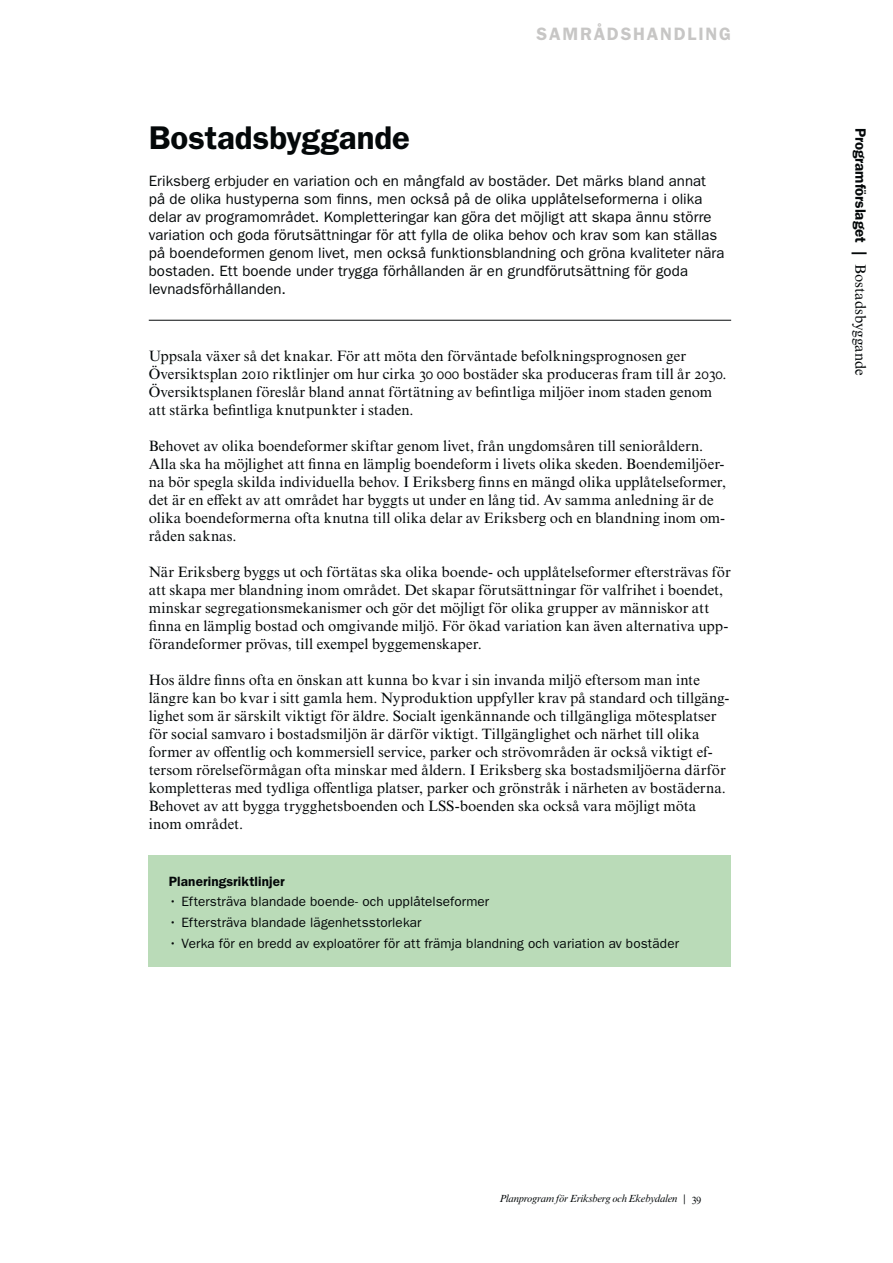
<style>
.page{position:relative;width:893px;height:1263px;background:#fff}
.page>*{position:absolute;margin:0;border:0;box-sizing:border-box;transform-origin:0 0}
.t1{font:600 33px "ITC Franklin Gothic Std";letter-spacing:-.005em;color:#040809}
.t2{font:600 18px "ITC Franklin Gothic Std";letter-spacing:.1em;color:#c7c6c5}
.t3{font:15px/18px "Times NRMT Std";letter-spacing:.005em;color:#040809}
.t4{font:15px/18px "ITC Franklin Gothic Std";letter-spacing:.005em;color:#040809}
.t5{font:600 15px "ITC Franklin Gothic Std";color:#040809}
.t6{font:13.5px "ITC Franklin Gothic Std";letter-spacing:.01em;color:#040809}
.t7{font:600 13.5px "ITC Franklin Gothic Std";letter-spacing:.005em;color:#040809}
.t8{font:italic 10.5px "Times NRMT Std";letter-spacing:-.02em;color:#040809}
.s1{font-style:normal}
.s2{font-family:"Times NRMT Std";font-weight:400}
</style>
<div class="page">
<hr style="left:149px;top:320px;width:582px;height:1px;background:#040809">
<div style="left:149px;top:855px;width:582px;height:50px;background:#badbb8"></div>
<div style="left:149px;top:897px;width:582px;height:49px;background:#badbb8"></div>
<div style="left:149px;top:917px;width:582px;height:50px;background:#badbb8"></div>
<p class="t2" style="left:536px;top:27px;width:196px">SAMRÅDSHANDLING</p>
<h1 class="t1" style="left:149px;top:126px;width:263px">Bostadsbyggande</h1>
<p class="t4" style="left:149px;top:173px;width:577px">Eriksberg erbjuder en variation och en mångfald av bostäder. Det märks bland annat på de olika hustyperna som finns, men också på de olika upplåtelseformerna i olika delar av programområdet. Kompletteringar kan göra det möjligt att skapa ännu större variation och goda förutsättningar för att fylla de olika behov och krav som kan ställas på boendeformen genom livet, men också funktionsblandning och gröna kvaliteter nära bostaden. Ett boende under trygga förhållanden är en grundförutsättning för goda levnadsförhållanden.</p>
<p class="t3" style="left:149px;top:348px;width:579px">Uppsala växer så det knakar. För att möta den förväntade befolkningsprognosen ger Översiktsplan 2010 riktlinjer om hur cirka 30 000 bostäder ska produceras fram till år 2030.<br>Översiktsplanen föreslår bland annat förtätning av befintliga miljöer inom staden genom att stärka befintliga knutpunkter i staden.</p>
<p class="t3" style="left:149px;top:438px;width:579px">Behovet av olika boendeformer skiftar genom livet, från ungdomsåren till senioråldern.<br>Alla ska ha möjlighet att finna en lämplig boendeform i livets olika skeden. Boendemiljöer&shy;na bör spegla skilda individuella behov. I Eriksberg finns en mängd olika upplåtelseformer, det är en effekt av att området har byggts ut under en lång tid. Av samma anledning är de olika boendeformerna ofta knutna till olika delar av Eriksberg och en blandning inom om&shy;råden saknas.</p>
<p class="t3" style="left:149px;top:564px;width:583px">När Eriksberg byggs ut och förtätas ska olika boende- och upplåtelseformer eftersträvas för att skapa mer blandning inom området. Det skapar förutsättningar för valfrihet i boendet, minskar segregationsmekanismer och gör det möjligt för olika grupper av människor att finna en lämplig bostad och omgivande miljö. För ökad variation kan även alternativa upp&shy;förandeformer prövas, till exempel byggemenskaper.</p>
<p class="t3" style="left:149px;top:672px;width:582px">Hos äldre finns ofta en önskan att kunna bo kvar i sin invanda miljö eftersom man inte längre kan bo kvar i sitt gamla hem. Nyproduktion uppfyller krav på standard och tillgäng&shy;lighet som är särskilt viktigt för äldre. Socialt igenkännande och tillgängliga mötesplatser för social samvaro i bostadsmiljön är därför viktigt. Tillgänglighet och närhet till olika former av offentlig och kommersiell service, parker och strövområden är också viktigt ef&shy;tersom rörelseförmågan ofta minskar med åldern. I Eriksberg ska bostadsmiljöerna därför kompletteras med tydliga offentliga platser, parker och grönstråk i närheten av bostäderna.<br>Behovet av att bygga trygghetsboenden och LSS-boenden ska också vara möjligt möta inom området.</p>
<p class="t7" style="left:169px;top:876px;width:118px">Planeringsriktlinjer</p>
<p class="t6" style="left:169px;top:897px;width:322px">• Eftersträva blandade boende- och upplåtelseformer</p>
<p class="t6" style="left:169px;top:917px;width:254px">• Eftersträva blandade lägenhetsstorlekar</p>
<p class="t6" style="left:169px;top:938px;width:512px">• Verka för en bredd av exploatörer för att främja blandning och variation av bostäder</p>
<p class="t8" style="left:499px;top:1195px;width:203px">Planprogram för Eriksberg och Ekebydalen | <span class="s1">39</span></p>
<p class="t5" style="left:866px;top:128px;width:250px;rotate:90deg">Programförslaget | <span class="s2">Bostadsbyggande</span></p>
</div>
